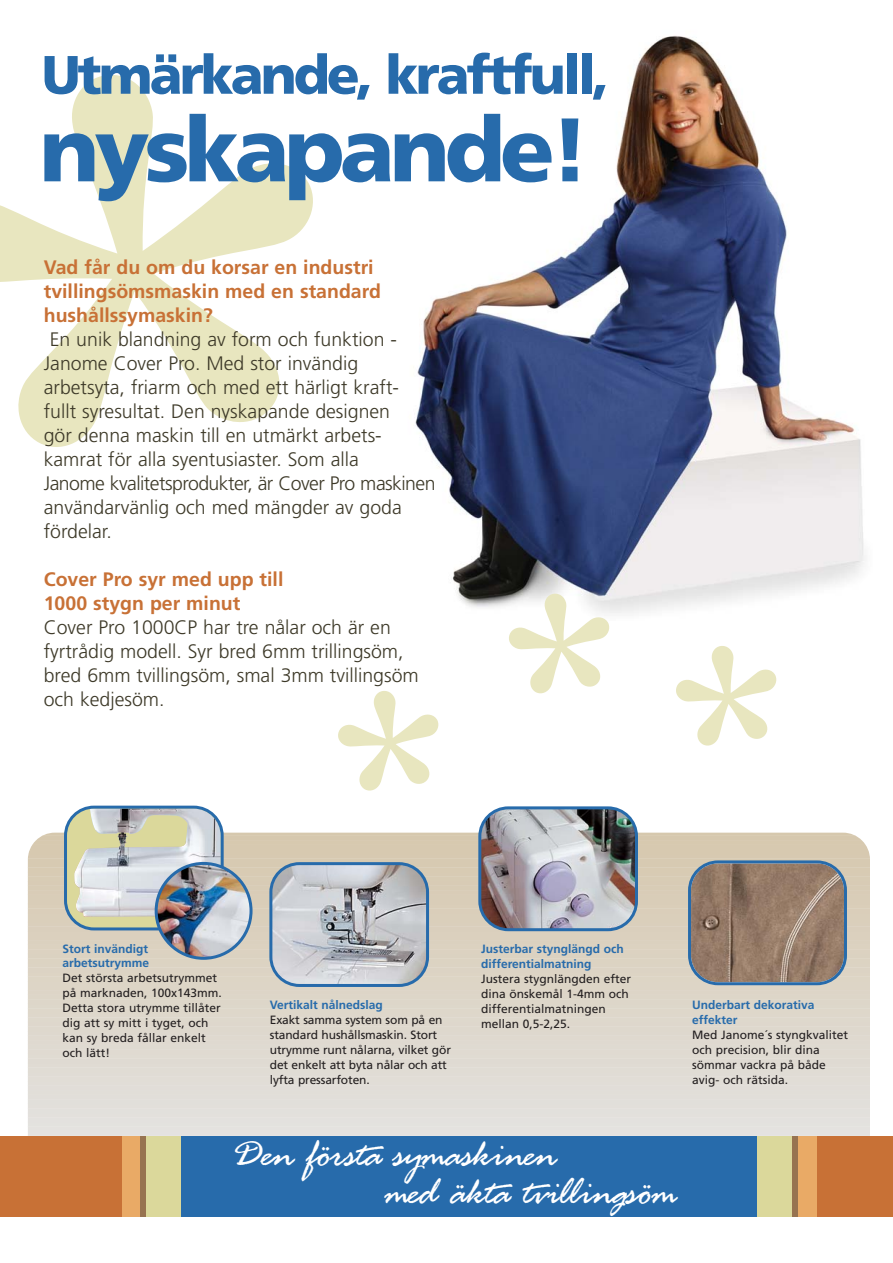
<style>
.page{position:relative;width:893px;height:1263px;background:#fff}
.page>*{position:absolute;margin:0;border:0;box-sizing:border-box;transform-origin:0 0}
.t1{font:900px "Alita";color:#e8e6bf}
.t2{font:241.05px "Alita";color:#e8e6bf}
.t3{font:900 90px "Frutiger";letter-spacing:-.055em;color:#276bab}
.t4{font:900 54px "Frutiger";letter-spacing:-.055em;color:#276bab}
.t5{font:42px/37.5px "Rage Italic Plain";color:#fff}
.t6{font:300 19.5px/24px "Frutiger";color:#3d3928}
.t7{font:700 19.5px/24px "Frutiger";color:#c87136}
.t8{font:12px/15px "Frutiger";color:#231f20}
.t9{font:700 12px/15px "Frutiger";color:#276bab}
</style>
<div class="page">
<img style="left:415px;top:35px;width:450px;height:578px">
<div style="left:28px;top:1129px;width:842px;height:8px;background:#e4e2e0"></div>
<div style="left:28px;top:1125px;width:842px;height:8px;background:#e4e2df"></div>
<div style="left:28px;top:1120px;width:842px;height:8px;background:#e3e2de"></div>
<div style="left:28px;top:1116px;width:842px;height:7px;background:#e3e1de"></div>
<div style="left:28px;top:1111px;width:842px;height:8px;background:#e3e0dc"></div>
<div style="left:28px;top:1107px;width:842px;height:7px;background:#e2e0dc"></div>
<div style="left:28px;top:1102px;width:842px;height:8px;background:#e2dfda"></div>
<div style="left:28px;top:1098px;width:842px;height:7px;background:#e1dfda"></div>
<div style="left:28px;top:1093px;width:842px;height:8px;background:#e1ded9"></div>
<div style="left:28px;top:1088px;width:842px;height:8px;background:#e1ded8"></div>
<div style="left:28px;top:1084px;width:842px;height:8px;background:#e1ddd8"></div>
<div style="left:28px;top:1079px;width:842px;height:8px;background:#e1ddd7"></div>
<div style="left:28px;top:1075px;width:842px;height:8px;background:#e1ddd6"></div>
<div style="left:28px;top:1070px;width:842px;height:8px;background:#e0dcd5"></div>
<div style="left:28px;top:1066px;width:842px;height:8px;background:#e0dcd4"></div>
<div style="left:28px;top:1061px;width:842px;height:8px;background:#e0dbd3"></div>
<div style="left:28px;top:1057px;width:842px;height:7px;background:#dfdad2"></div>
<div style="left:28px;top:1052px;width:842px;height:8px;background:#e0dbd2"></div>
<div style="left:28px;top:1048px;width:842px;height:7px;background:#e0dad1"></div>
<div style="left:28px;top:1043px;width:842px;height:8px;background:#dfdad1"></div>
<div style="left:28px;top:1038px;width:842px;height:8px;background:#dfd9d0"></div>
<div style="left:28px;top:1034px;width:842px;height:8px;background:#dfd9cf"></div>
<div style="left:28px;top:1029px;width:842px;height:8px;background:#ded8ce"></div>
<div style="left:28px;top:1025px;width:842px;height:8px;background:#ded8cd"></div>
<div style="left:28px;top:1020px;width:842px;height:8px;background:#ded7cc"></div>
<div style="left:28px;top:1016px;width:842px;height:8px;background:#ded8cc"></div>
<div style="left:28px;top:1011px;width:842px;height:8px;background:#ded7cb"></div>
<div style="left:28px;top:1007px;width:842px;height:7px;background:#ded7ca"></div>
<div style="left:28px;top:1002px;width:842px;height:8px;background:#ddd7ca"></div>
<div style="left:28px;top:998px;width:842px;height:7px;background:#ddd6c9"></div>
<div style="left:28px;top:993px;width:842px;height:8px;background:#ddd6c8"></div>
<div style="left:28px;top:989px;width:842px;height:7px;background:#ddd5c7"></div>
<div style="left:28px;top:984px;width:842px;height:8px;background:#ddd5c6"></div>
<div style="left:28px;top:979px;width:842px;height:8px;background:#ddd5c6"></div>
<div style="left:28px;top:975px;width:842px;height:8px;background:#ddd5c5"></div>
<div style="left:28px;top:970px;width:842px;height:8px;background:#ddd4c4"></div>
<div style="left:28px;top:966px;width:842px;height:8px;background:#dcd3c4"></div>
<div style="left:28px;top:961px;width:842px;height:8px;background:#dcd3c3"></div>
<div style="left:28px;top:957px;width:842px;height:7px;background:#dcd3c2"></div>
<div style="left:28px;top:952px;width:842px;height:8px;background:#dbd2c1"></div>
<div style="left:28px;top:948px;width:842px;height:7px;background:#dcd2c1"></div>
<div style="left:28px;top:943px;width:842px;height:8px;background:#dcd2c0"></div>
<div style="left:28px;top:939px;width:842px;height:7px;background:#dbd1bf"></div>
<div style="left:28px;top:934px;width:842px;height:8px;background:#dbd0be"></div>
<div style="left:28px;top:929px;width:842px;height:8px;background:#dbd0be"></div>
<div style="left:28px;top:925px;width:842px;height:8px;background:#dacfbd"></div>
<div style="left:28px;top:920px;width:842px;height:8px;background:#dacfbc"></div>
<div style="left:28px;top:916px;width:842px;height:8px;background:#dacfbb"></div>
<div style="left:28px;top:911px;width:842px;height:8px;background:#dacfbb"></div>
<div style="left:28px;top:907px;width:842px;height:7px;background:#daceba"></div>
<div style="left:28px;top:902px;width:842px;height:8px;background:#daceb9"></div>
<div style="left:28px;top:898px;width:842px;height:7px;background:#d9cdb8"></div>
<div style="left:28px;top:893px;width:842px;height:8px;background:#d9cdb8"></div>
<div style="left:28px;top:889px;width:842px;height:7px;background:#d9ccb7"></div>
<div style="left:28px;top:884px;width:842px;height:8px;background:#d8ccb6"></div>
<div style="left:28px;top:879px;width:842px;height:8px;background:#d8cbb5"></div>
<div style="left:28px;top:875px;width:842px;height:8px;background:#d8ccb5"></div>
<div style="left:28px;top:870px;width:842px;height:8px;background:#d8cbb4"></div>
<div style="left:28px;top:866px;width:842px;height:8px;background:#d8cbb3"></div>
<div style="left:28px;top:861px;width:842px;height:8px;background:#d7cab2"></div>
<div style="left:28px;top:857px;width:842px;height:7px;background:#d7cab2"></div>
<div style="left:28px;top:852px;width:842px;height:8px;background:#d7c9b1"></div>
<div style="left:28px;top:848px;width:842px;height:7px;background:#d7c9b0"></div>
<div style="left:28px;top:843px;width:842px;height:8px;background:#d7c9b0"></div>
<div style="left:28px;top:839px;width:842px;height:7px;background:#d7c9af"></div>
<div style="left:28px;top:834px;width:842px;height:8px;background:#d6c8ae"></div>
<hr style="left:28px;top:833px;width:842px;height:4px;background:#d6c8ad">
<div style="left:4px;top:1136px;width:889px;height:81px;background:#276bab"></div>
<div style="left:0;top:1136px;width:132px;height:81px;background:#c87136"></div>
<div style="left:793px;top:1136px;width:100px;height:81px;background:#c87136"></div>
<div style="left:799px;top:1136px;width:18px;height:81px;background:#e9aa66"></div>
<div style="left:123px;top:1136px;width:18px;height:81px;background:#e9aa66"></div>
<div style="left:757px;top:1136px;width:37px;height:81px;background:#dbd89b"></div>
<div style="left:145px;top:1136px;width:36px;height:81px;background:#dbd89b"></div>
<div style="left:141px;top:1136px;width:5px;height:81px;background:#977350"></div>
<div style="left:792px;top:1136px;width:6px;height:81px;background:#977350"></div>
<img style="left:478px;top:806px;width:160px;height:125px">
<svg style="left:688px;top:860px;width:159px;height:125px;background:#907e71"></svg>
<svg style="left:269px;top:862px;width:160px;height:125px;background:#b6bbc2"></svg>
<img style="left:64px;top:806px;width:189px;height:154px">
<h3 class="t4" style="left:42px;top:53px;width:569px">Utmärkande, kraftfull,</h3>
<h1 class="t1" style="left:-93px;top:7px;width:434px">*</h1>
<h3 class="t3" style="left:39px;top:114px;width:552px">nyskapande!</h3>
<p class="t7" style="left:44px;top:257px;width:339px">Vad får du om du korsar en industri tvillingsömsmaskin med en standard hushållssymaskin?</p>
<p class="t6" style="left:44px;top:329px;width:393px;text-indent:6px">En unik blandning av form och funktion - Janome Cover Pro. Med stor invändig arbetsyta, friarm och med ett härligt kraft&shy;fullt syresultat. Den nyskapande designen<br>gör denna maskin till en utmärkt arbets&shy;kamrat för alla syentusiaster. Som alla<br>Janome kvalitetsprodukter, är Cover Pro maskinen användarvänlig och med mängder av goda fördelar.</p>
<p class="t7" style="left:44px;top:569px;width:241px">Cover Pro syr med upp till<br>1000 stygn per minut</p>
<p class="t6" style="left:44px;top:617px;width:376px">Cover Pro 1000CP har tre nålar och är en fyrtrådig modell. Syr bred 6mm trillingsöm, bred 6mm tvillingsöm, smal 3mm tvillingsöm och kedjesöm.</p>
<h2 class="t2" style="left:500px;top:602px;width:285px">**</h2>
<h2 class="t2" style="left:330px;top:673px;width:117px">*</h2>
<p class="t9" style="left:63px;top:942px;width:88px">Stort invändigt arbetsutrymme</p>
<p class="t8" style="left:63px;top:972px;width:161px">Det största arbetsutrymmet på marknaden, 100x143mm.<br>Detta stora utrymme tillåter dig att sy mitt i tyget, och kan sy breda fållar enkelt och lätt!</p>
<p class="t9" style="left:270px;top:998px;width:115px">Vertikalt nålnedslag</p>
<p class="t8" style="left:270px;top:1013px;width:183px">Exakt samma system som på en standard hushållsmaskin. Stort utrymme runt nålarna, vilket gör det enkelt att byta nålar och att lyfta pressarfoten.</p>
<p class="t9" style="left:481px;top:942px;width:144px">Justerbar stynglängd och differentialmatning</p>
<p class="t8" style="left:481px;top:972px;width:152px">Justera stygnlängden efter dina önskemål 1-4mm och differentialmatningen mellan 0,5-2,25.</p>
<p class="t9" style="left:692px;top:998px;width:124px">Underbart dekorativa effekter</p>
<p class="t8" style="left:692px;top:1028px;width:158px">Med Janome´s styngkvalitet och precision, blir dina sömmar vackra på både avig- och rätsida.</p>
<h3 class="t5" style="left:384px;top:1139px;width:295px;text-indent:-150px">Den första symaskinen<br>med äkta tvillingsöm</h3>
</div>
